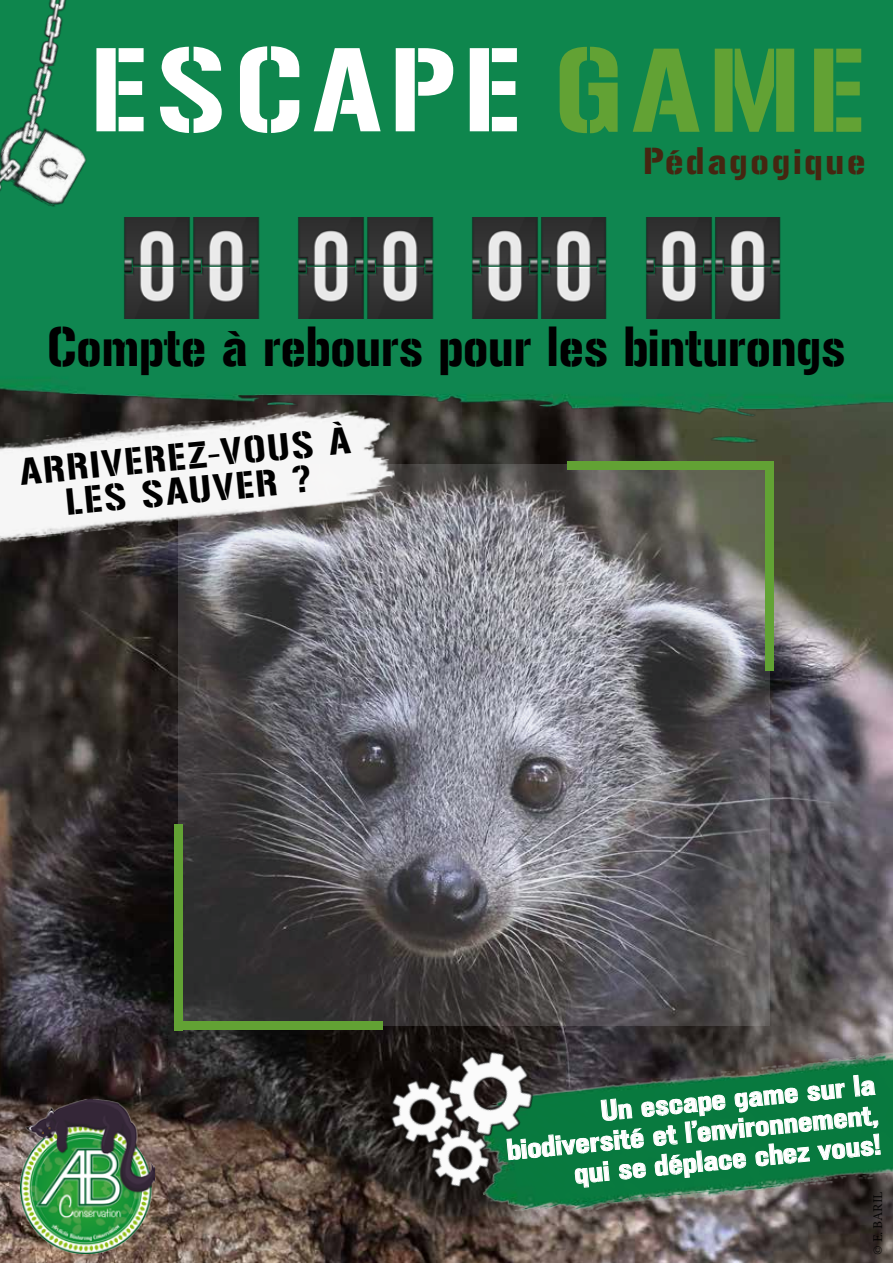
<style>
.page{position:relative;width:893px;height:1263px;background:#fff}
.page>*{position:absolute;margin:0;border:0;box-sizing:border-box;transform-origin:0 0}
.t1{font:105px "Gunplay";letter-spacing:.09em;color:#fff}
.t2{font:48.6px "Gunplay";color:#000;scale:.93 1}
.t3{font:33px/34.5px "Gunplay";color:#000;text-align:center}
.t4{font:33px "Gunplay";letter-spacing:.09em;color:#452611}
.t5{font:25.5px/29.8px "Gunplay";color:#fff;text-align:right}
.t6{font:13.5px "Minion Pro";letter-spacing:-.005em;color:#000}
.s1{color:#62a234}
</style>
<div class="page">
<img style="left:0;top:512px;width:893px;height:751px">
<div style="left:0;top:0;width:893px;height:325px;background:#0e864d"></div>
<img style="left:0;top:217px;width:893px;height:295px">
<img style="left:20px;top:1100px;width:134px;height:153px">
<svg style="left:178px;top:464px;width:592px;height:562px;background:#6a696e"></svg>
<div style="left:568px;top:461px;width:206px;height:9px;background:#62a234"></div>
<div style="left:766px;top:464px;width:8px;height:206px;background:#62a234"></div>
<div style="left:176px;top:1022px;width:206px;height:8px;background:#62a234"></div>
<div style="left:174px;top:824px;width:9px;height:206px;background:#62a234"></div>
<img style="left:587px;top:1046px;width:306px;height:199px">
<img style="left:0;top:402px;width:399px;height:153px">
<svg style="left:587px;top:1075px;width:294px;height:113px;background:#2e8759"></svg>
<img style="left:0;top:71px;width:202px;height:251px">
<img style="left:36px;top:0;width:31px;height:71px">
<img style="left:298px;top:948px;width:289px;height:315px">
<img style="left:99px;top:218px;width:80px;height:101px">
<img style="left:179px;top:218px;width:174px;height:101px">
<img style="left:353px;top:218px;width:174px;height:101px">
<img style="left:527px;top:218px;width:174px;height:101px">
<img style="left:701px;top:218px;width:93px;height:101px">
<h1 class="t1" style="left:91px;top:30px;width:775px">ESCAPE <span class="s1">GAME</span></h1>
<p class="t4" style="left:643px;top:142px;width:224px">Pédagogique</p>
<h2 class="t2" style="left:47px;top:319px;width:860px">Compte à rebours pour les binturongs</h2>
<p class="t3" style="left:18px;top:454px;width:333px;rotate:-5deg">Arriverez-vous à les sa uver ?</p>
<p class="t5" style="left:502px;top:1108px;width:375px;rotate:-6deg">Un escape game sur la biodiversité et l’environnement, qui se déplace chez vous!</p>
<p class="t6" style="left:869px;top:1255px;width:65px;rotate:-90deg">© E. BARIL</p>
</div>
